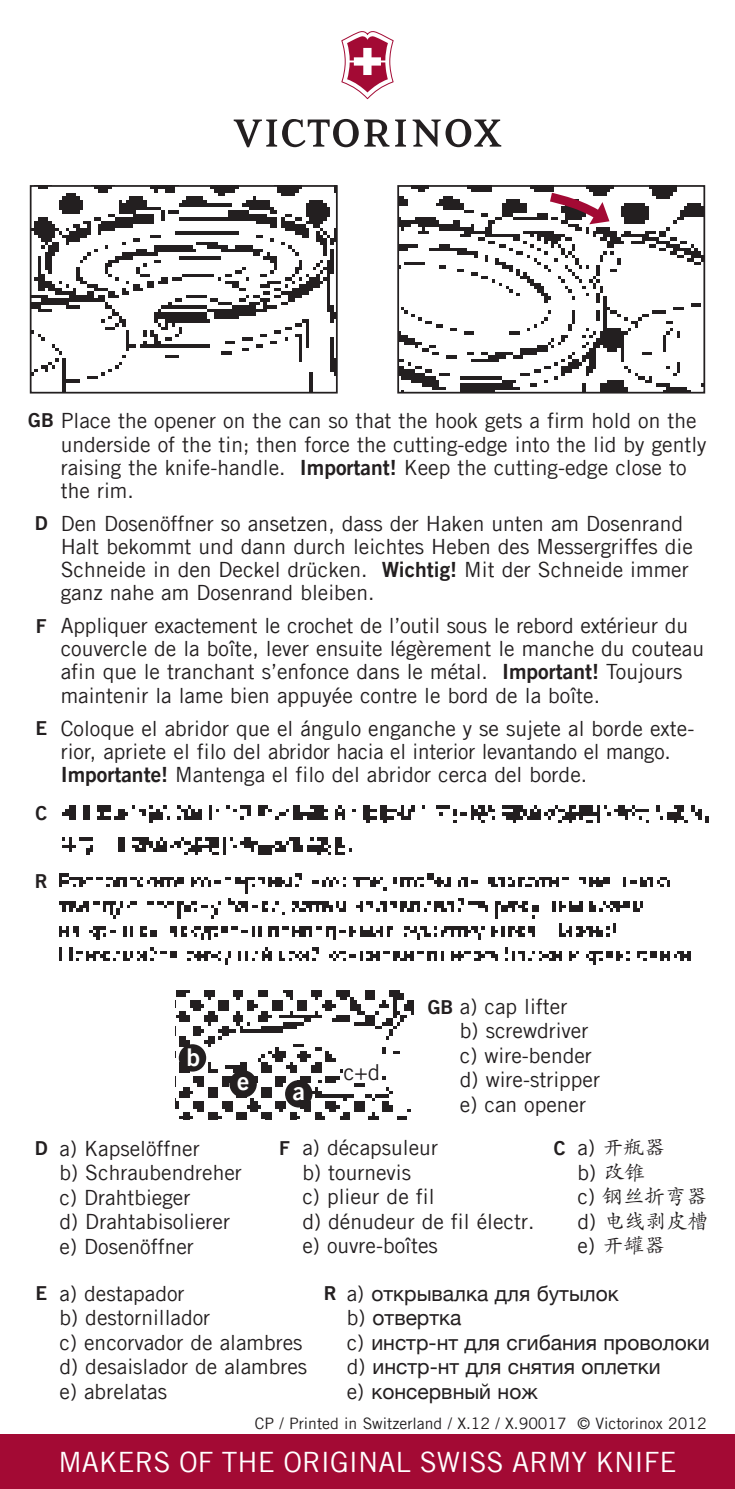
<style>
.page{position:relative;width:735px;height:1489px;background:#fff}
.page>*{position:absolute;margin:0;border:0;box-sizing:border-box;transform-origin:0 0}
.t1{font:28px "Trade Gothic LT Com";color:#fff}
.t2{font:24.5px "Trade Gothic LT Com Bd 2";color:#fff}
.t3{font:22.05px "Trade Gothic LT Com";color:#231f20}
.t4{font:21px/24.5px "Trade Gothic LT Com";color:#231f20}
.t5{font:21px/24.5px "Helvetica Neue";color:#231f20}
.t6{font:21px/24.5px "Adobe Kaiti Std";color:#231f20;text-align:justify}
.t7{font:19.25px "Trade Gothic LT Com Bd 2";color:#231f20}
.t8{font:15.75px "Trade Gothic LT Com";color:#231f20}
.s1{font-family:"Trade Gothic LT Com Bd 2";font-size:19.25px}
.s2{font-family:"Trade Gothic LT Com Bd 2"}
.s3{font-family:"Trade Gothic LT Com"}
.s4{font-family:"Adobe Kaiti Std"}
</style>
<div class="page">
<img style="left:33px;top:188px;width:301px;height:202px">
<div style="left:30px;top:185px;width:307px;height:208px;border:2px solid #231f20"></div>
<img style="left:400px;top:188px;width:301px;height:202px">
<div style="left:397px;top:185px;width:307px;height:208px;border:2px solid #231f20"></div>
<img style="left:62px;top:805px;width:647px;height:50px">
<img style="left:60px;top:873px;width:631px;height:91px">
<svg style="left:233px;top:119px;width:268px;height:28px"></svg>
<svg style="left:341px;top:31px;width:52px;height:69px"></svg>
<svg style="left:549px;top:193px;width:60px;height:31px"></svg>
<img style="left:176px;top:990px;width:238px;height:129px">
<div style="left:0;top:1434px;width:734px;height:54px;background:#a30a34"></div>
<div style="left:179px;top:1044px;width:27px;height:27px;background:#231f20;border-radius:50%"></div>
<div style="left:285px;top:1080px;width:27px;height:27px;background:#231f20;border-radius:50%"></div>
<div style="left:229px;top:1070px;width:28px;height:27px;background:#231f20;border-radius:50%"></div>
<p class="t4" style="left:61px;top:411px;width:647px;line-height:23.1px;text-indent:-32px"><span class="s1">GB</span> Place the opener on the can so that the hook gets a firm hold on the underside of the tin; then force the cutting-edge into the lid by gently raising the knife-handle. <span class="s2">Important!</span> Keep the cutting-edge close to the rim.</p>
<p class="t4" style="left:61px;top:513px;width:633px;line-height:23.1px">Den Dosenöffner so ansetzen, dass der Haken unten am Dosenrand Halt be kommt und dann durch leichtes Heben des Messergriffes die Schneide in den Deckel drücken. <span class="s2">Wichtig!</span> Mit der Schneide immer ganz nahe am Dosenrand bleiben.</p>
<p class="t4" style="left:61px;top:616px;width:644px;line-height:23.1px">Appliquer exactement le crochet de l’outil sous le rebord extérieur du couvercle de la boîte, lever ensuite légèrement le manche du couteau afin que le tranchant s’enfonce dans le métal. <span class="s2">Important!</span> Toujours maintenir la lame bien appuyée contre le bord de la boîte.</p>
<p class="t4" style="left:61px;top:718px;width:634px;line-height:23.1px">Coloque el abridor que el ángulo enganche y se sujete al borde exte&shy;rior, apriete el filo del abridor hacia el interior levantando el mango.<br><span class="s2">Importante!</span> Mantenga el filo del abridor cerca del borde.</p>
<p class="t7" style="left:35px;top:515px;width:14px">D</p>
<p class="t7" style="left:36px;top:618px;width:12px">F</p>
<p class="t7" style="left:35px;top:721px;width:13px">E</p>
<p class="t7" style="left:35px;top:805px;width:13px">C</p>
<p class="t7" style="left:35px;top:874px;width:14px">R</p>
<p class="t2" style="left:186px;top:1048px;width:15px">b</p>
<p class="t2" style="left:237px;top:1072px;width:14px">e</p>
<p class="t2" style="left:293px;top:1081px;width:14px">a</p>
<p class="t3" style="left:343px;top:1064px;width:38px">c+d</p>
<p class="t4" style="left:459px;top:995px;width:142px;text-indent:-32px"><span class="s1">GB</span> a) cap lifter<br>b) screwdriver c) wire-bender d) wire-stripper e) can opener</p>
<p class="t4" style="left:60px;top:1137px;width:184px">a) Kapselöffner<br>b) Schraubendreher c) Drahtbieger<br>d) Drahtabisolierer e) Dosenöffner</p>
<p class="t4" style="left:302px;top:1137px;width:233px">a) décapsuleur<br>b) tournevis<br>c) plieur de fil<br>d) dénudeur de fil électr. e) ouvre-boîtes</p>
<p class="t6" style="left:577px;top:1135px;width:89px"><span class="s3">a)</span> 开瓶器</p>
<p class="t7" style="left:553px;top:1141px;width:13px">C</p>
<p class="t7" style="left:35px;top:1141px;width:14px">D</p>
<p class="t7" style="left:279px;top:1141px;width:12px">F</p>
<p class="t4" style="left:577px;top:1161px;width:69px">b) <span class="s4">改锥</span></p>
<p class="t6" style="left:577px;top:1184px;width:132px"><span class="s3">c)</span> 钢丝折弯器<span class="s3">d)</span> 电线剥皮槽<span class="s3">e)</span> 开罐器</p>
<p class="t7" style="left:35px;top:1286px;width:13px">E</p>
<p class="t4" style="left:60px;top:1282px;width:249px">a) destapador<br>b) destornillador<br>c) encorvador de alambres d) desaislador de alambres e) abrelatas</p>
<p class="t5" style="left:346px;top:1280px;width:364px"><span class="s3">a)</span> открывалка для бутылок<br><span class="s3">b)</span> отвертка<br><span class="s3">c)</span> инстр-нт для сгибания проволоки <span class="s3">d)</span> инстр-нт для снятия оплетки<br><span class="s3">e)</span> консервный нож</p>
<p class="t7" style="left:323px;top:1286px;width:14px">R</p>
<p class="t8" style="left:255px;top:1417px;width:453px">CP / Printed in Switzerland / X.12 / X.90017 © Victorinox 2012</p>
<h1 class="t1" style="left:58px;top:1450px;width:619px">MAKERS OF THE ORIGINAL SWISS ARMY KNIFE</h1>
</div>
